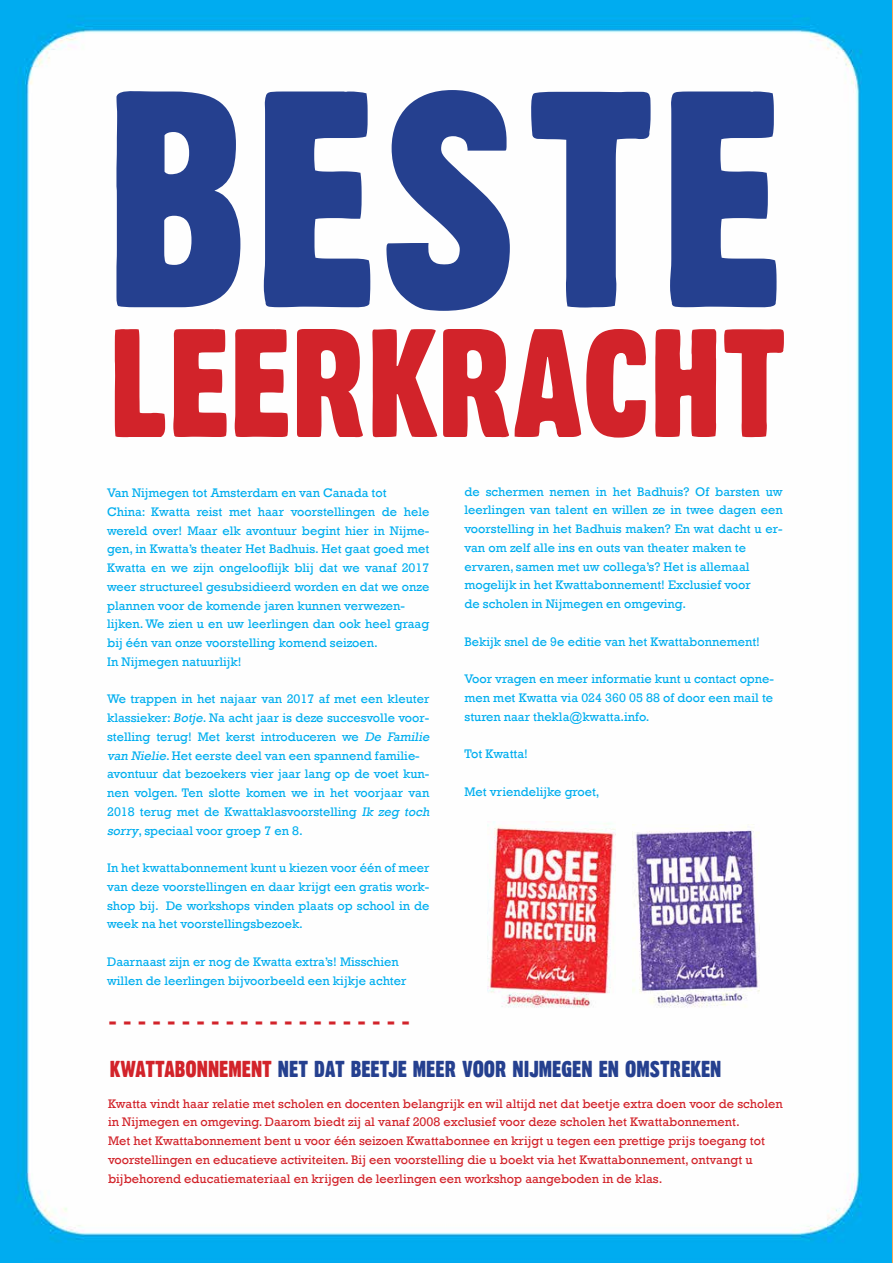
<style>
.page{position:relative;width:893px;height:1263px;background:#fff}
.page>*{position:absolute;margin:0;border:0;box-sizing:border-box;transform-origin:0 0}
.t1{font:300px "Thick Goth";letter-spacing:.015em;color:#25408f}
.t2{font:150px "Thick Goth";color:#d2232a}
.t3{font:700 24px "Arial";color:#d2232a}
.t4{font:22.5px "Thick Goth";color:#25408f}
.t5{font:12.75px/18.8px "Rockwell";color:#00aeef}
.t6{font:12.75px/18.8px "Rockwell";color:#d2232a}
.s1{font-style:italic}
.s2{color:#d2232a}
</style>
<div class="page">
<img style="left:0;top:0;width:893px;height:1263px">
<img style="left:488px;top:822px;width:128px;height:190px">
<img style="left:633px;top:825px;width:126px;height:187px">
<h1 class="t1" style="left:106px;top:18px;width:679px">BESTE</h1>
<h2 class="t2" style="left:109px;top:292px;width:678px">LEERKRACHT</h2>
<p class="t5" style="left:107px;top:483px;width:324px">Van Nijmegen tot Amsterdam en van Canada tot<br>China: Kwatta reist met haar voorstellingen de hele wereld over! Maar elk avontuur begint hier in Nijme&shy;gen, in Kwatta’s theater Het Badhuis. Het gaat goed met Kwatta en we zijn ongelooflijk blij dat we vanaf 2017 weer structureel gesubsidieerd worden en dat we onze plannen voor de komende jaren kunnen verwezen&shy;lijken. We zien u en uw leerlingen dan ook heel graag bij één van onze voorstelling komend seizoen.<br>In Nijmegen natuurlijk!</p>
<p class="t5" style="left:107px;top:689px;width:327px">We trappen in het najaar van 2017 af met een kleuter klassieker: <span class="s1">Botje</span>. Na acht jaar is deze succesvolle voor&shy;stelling terug! Met kerst introduceren we <span class="s1">De Familie van Nielie</span>. Het eerste deel van een spannend familie&shy;avontuur dat bezoekers vier jaar lang op de voet kun&shy;nen volgen. Ten slotte komen we in het voorjaar van 2018 terug met de Kwattaklasvoorstelling <span class="s1">Ik zeg toch sorry</span>, speciaal voor groep 7 en 8.</p>
<p class="t5" style="left:107px;top:858px;width:324px;text-align:justify">In het kwattabonnement kunt u kiezen voor één of meer van deze voorstellingen en daar krijgt een gratis work&shy;shop bij. De workshops vinden plaats op school in de week na het voorstellingsbezoek.</p>
<p class="t5" style="left:107px;top:952px;width:301px">Daarnaast zijn er nog de Kwatta extra’s! Misschien willen de leerlingen bijvoorbeeld een kijkje achter</p>
<h3 class="t3" style="left:108px;top:1004px;width:303px">- - - - - - - - - - - - - - - - - - - - -</h3>
<p class="t5" style="left:464px;top:481px;width:320px">de schermen nemen in het Badhuis? Of barsten uw leerlingen van talent en willen ze in twee dagen een voorstelling in het Badhuis maken? En wat dacht u er&shy;van om zelf alle ins en outs van theater maken te ervaren, samen met uw collega’s? Het is allemaal mogelijk in het Kwattabonnement! Exclusief voor<br>de scholen in Nijmegen en omgeving.</p>
<p class="t5" style="left:464px;top:631px;width:297px">Bekijk snel de 9e editie van het Kwattabonnement!</p>
<p class="t5" style="left:464px;top:669px;width:311px;text-align:justify">Voor vragen en meer informatie kunt u contact opne&shy;men met Kwatta via 024 360 05 88 of door een mail te sturen naar thekla@kwatta.info.</p>
<p class="t5" style="left:464px;top:744px;width:65px">Tot Kwatta!</p>
<p class="t5" style="left:464px;top:781px;width:137px">Met vriendelijke groet,</p>
<h3 class="t4" style="left:110px;top:1056px;width:613px"><span class="s2">KWATTABONNEMENT</span> NET DAT BEETJE MEER VOOR NIJMEGEN EN OMSTREKEN</h3>
<p class="t6" style="left:108px;top:1093px;width:676px">Kwatta vindt haar relatie met scholen en docenten belangrijk en wil altijd net dat beetje extra doen voor de scholen in Nijmegen en omgeving. Daarom biedt zij al vanaf 2008 exclusief voor deze scholen het Kwattabonnement.<br>Met het Kwattabonnement bent u voor één seizoen Kwattabonnee en krijgt u tegen een prettige prijs toegang tot voorstellingen en educatieve activiteiten. Bij een voorstelling die u boekt via het Kwattabonnement, ontvangt u bijbehorend educatiemateriaal en krijgen de leerlingen een workshop aangeboden in de klas.</p>
</div>
